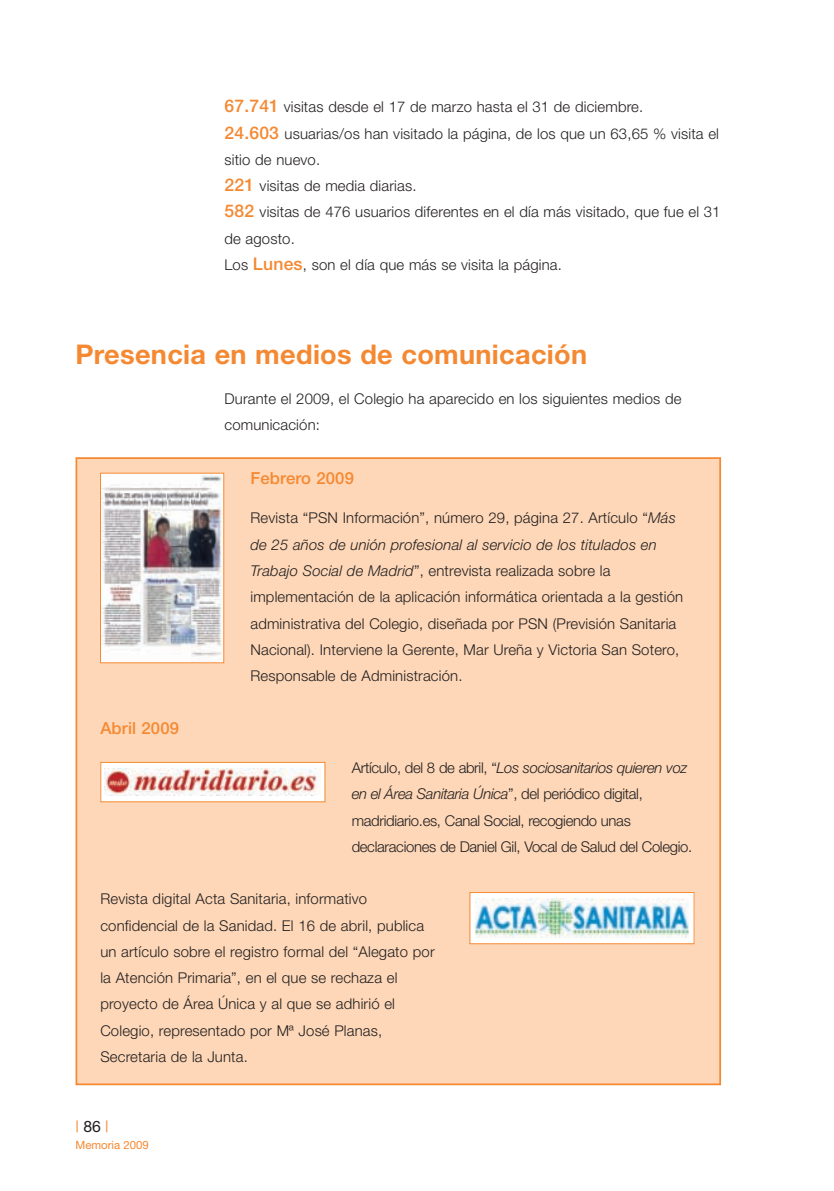
<style>
.page{position:relative;width:834px;height:1191px;background:#fff}
.page>*{position:absolute;margin:0;border:0;box-sizing:border-box;transform-origin:0 0}
.t1{font:700 27.12px "Helvetica Neue";letter-spacing:.01em;color:#f58932}
.t2{font:500 16.62px "Helvetica Neue";letter-spacing:.01em;color:#f58932}
.t3{font:15.75px "Helvetica Neue";color:#f58932}
.t4{font:300 14.88px/26.2px "Helvetica Neue";letter-spacing:.01em;color:#231f20}
.t5{font:300 14.88px/26.2px "Helvetica Neue";letter-spacing:-.02em;color:#231f20}
.t6{font:11.38px "Helvetica Neue";color:#f58932}
.s1{font-weight:500;font-size:17.5px;color:#f58932}
.s2{font-style:italic}
.s3{color:#231f20}
</style>
<div class="page">
<div style="left:76px;top:458px;width:643px;height:625px;background:#fdd7b7"></div>
<img style="left:102px;top:474px;width:120px;height:187px">
<div style="left:100px;top:472px;width:124px;height:191px;border:1px solid #f58932"></div>
<div style="left:101px;top:762px;width:224px;height:39px;background:#fff"></div>
<img style="left:105px;top:768px;width:216px;height:27px">
<div style="left:100px;top:761px;width:225px;height:41px;border:1px solid #f58932"></div>
<div style="left:469px;top:892px;width:224px;height:51px;background:#fff"></div>
<img style="left:475px;top:898px;width:212px;height:39px">
<div style="left:469px;top:891px;width:225px;height:52px;border:1px solid #f58932"></div>
<p class="t4" style="left:224px;top:95px;width:497px"><span class="s1">67.741</span> visitas desde el 17 de marzo hasta el 31 de diciembre.<br><span class="s1">24.603</span> usuarias/os han visitado la página, de los que un 63,65 % visita el sitio de nuevo.<br><span class="s1">221</span> visitas de media diarias.<br><span class="s1">582</span> visitas de 476 usuarios diferentes en el día más visitado, que fue el 31 de agosto.<br>Los <span class="s1">Lunes</span>, son el día que más se visita la página.</p>
<h1 class="t1" style="left:75px;top:345px;width:513px">Presencia en medios de comunicación</h1>
<p class="t4" style="left:224px;top:387px;width:458px">Durante el 2009, el Colegio ha aparecido en los siguientes medios de comunicación:</p>
<p class="t2" style="left:100px;top:721px;width:80px">Abril 2009</p>
<p class="t2" style="left:250px;top:472px;width:105px">Febrero 2009</p>
<p class="t4" style="left:250px;top:506px;width:434px">Revista “PSN Información”, número 29, página 27. Artículo “<span class="s2">Más de 25 años de unión profesional al servicio de los titulados en Trabajo Social de Madrid</span>”, entrevista realizada sobre la implementación de la aplicación informática orientada a la gestión administrativa del Colegio, diseñada por PSN (Previsión Sanitaria Nacional). Interviene la Gerente, Mar Ureña y Victoria San Sotero, Responsable de Administración.</p>
<p class="t5" style="left:351px;top:755px;width:342px">Artículo, del 8 de abril, “<span class="s2">Los sociosanitarios quieren voz en el Área Sanitaria Única</span>”, del periódico digital, madridiario.es, Canal Social, recogiendo unas declaraciones de Daniel Gil, Vocal de Salud del Colegio.</p>
<p class="t4" style="left:100px;top:887px;width:336px">Revista digital Acta Sanitaria, informativo confidencial de la Sanidad. El 16 de abril, publica un artículo sobre el registro formal del “Alegato por la Atención Primaria”, en el que se rechaza el proyecto de Área Única y al que se adhirió el Colegio, representado por Mª José Planas, Secretaria de la Junta.</p>
<p class="t3" style="left:75px;top:1120px;width:35px">|<span class="s3">86</span>|</p>
<p class="t6" style="left:75px;top:1140px;width:75px">Memoria 2009</p>
</div>
